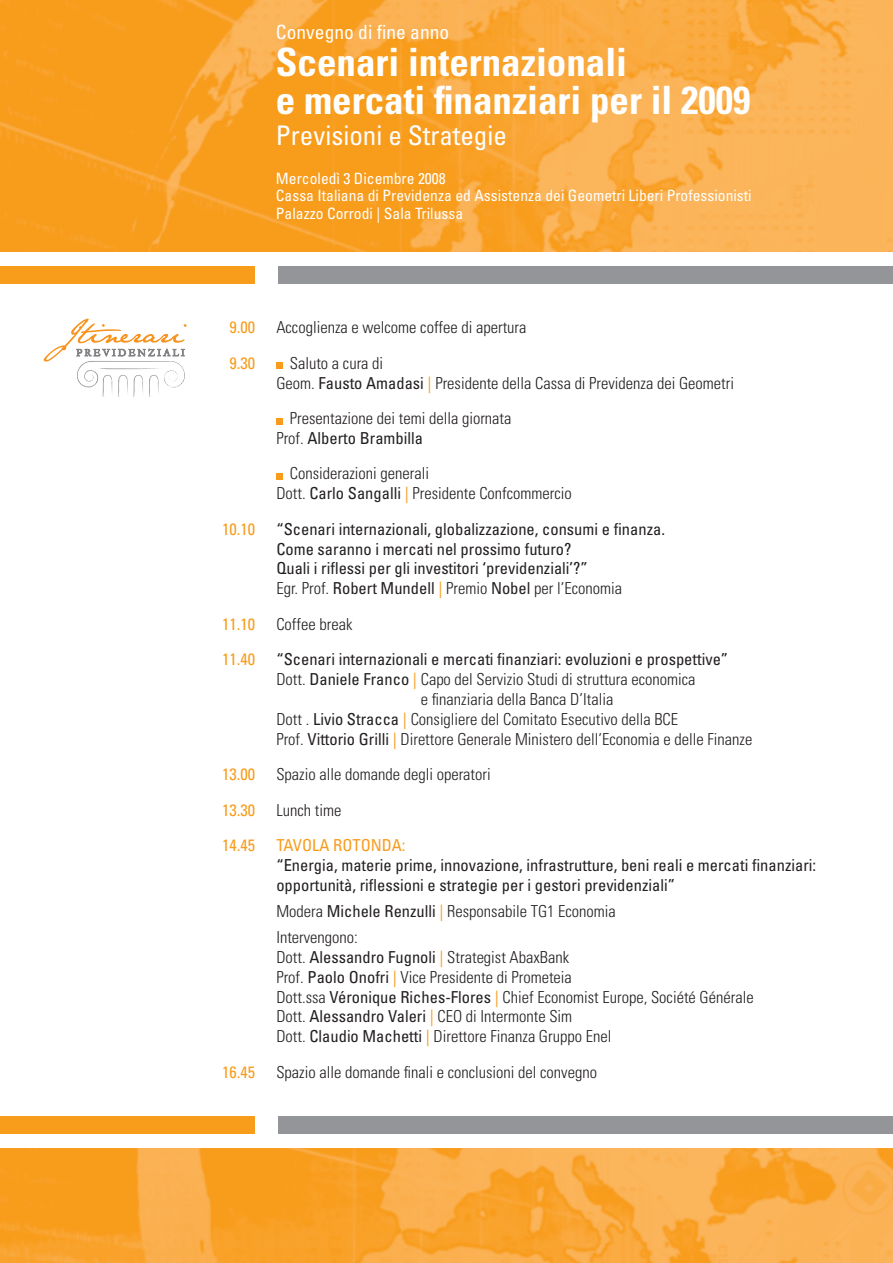
<style>
.page{position:relative;width:893px;height:1263px;background:#fff}
.page>*{position:absolute;margin:0;border:0;box-sizing:border-box;transform-origin:0 0}
.t1{font:700 condensed 39px/37.5px "Univers LT Std";color:#fff}
.t2{font:condensed 27px "Univers LT Std";color:#fff}
.t3{font:condensed 19.5px "Univers LT Std";color:#fff}
.t4{font:300 condensed 16.5px/19.8px "Univers LT Std";color:#231f20}
.t5{font:condensed 16.5px/19.8px "Univers LT Std";color:#231f20}
.t6{font:condensed 16.5px "Univers LT Std";color:#f89c1c}
.t7{font:condensed 15.6px/17.5px "Univers LT Std";color:#fff}
.s1{font-weight:400}
.s2{font-weight:400;color:#f89c1c}
.s3{font-weight:300}
.s4{color:#f89c1c}
</style>
<div class="page">
<div style="left:0;top:266px;width:255px;height:17px;background:#f89c1c"></div>
<div style="left:278px;top:266px;width:615px;height:17px;background:#939598"></div>
<div style="left:0;top:1117px;width:255px;height:17px;background:#f89c1c"></div>
<div style="left:278px;top:1117px;width:615px;height:17px;background:#939598"></div>
<img style="left:0;top:0;width:893px;height:252px">
<img style="left:0;top:1148px;width:893px;height:115px">
<svg style="left:276px;top:473px;width:6px;height:6px"></svg>
<svg style="left:276px;top:418px;width:6px;height:6px"></svg>
<svg style="left:276px;top:363px;width:6px;height:6px"></svg>
<svg style="left:44px;top:319px;width:143px;height:78px"></svg>
<p class="t3" style="left:276px;top:25px;width:175px">Convegno di fine anno</p>
<h1 class="t1" style="left:276px;top:47px;width:476px">Scenari internazionali<br>e mercati finanziari per il 2009</h1>
<h2 class="t2" style="left:276px;top:126px;width:232px">Previsioni e Strategie</h2>
<p class="t7" style="left:276px;top:171px;width:477px">Mercoledì 3 Dicembre 2008<br>Cassa Italiana di Previdenza ed Assistenza dei Geometri Liberi Professionisti<br>Palazzo Corrodi | Sala Trilussa</p>
<p class="t6" style="left:229px;top:321px;width:27px">9.00</p>
<p class="t4" style="left:276px;top:319px;width:252px">Accoglienza e welcome coffee di apertura</p>
<p class="t6" style="left:229px;top:357px;width:27px">9.30</p>
<p class="t4" style="left:276px;top:354px;width:459px;text-indent:13px">Saluto a cura di<br>Geom. <span class="s1">Fausto Amadasi</span> <span class="s2">|</span> Presidente della Cassa di Previdenza dei Geometri</p>
<p class="t4" style="left:276px;top:410px;width:237px;text-indent:13px">Presentazione dei temi della giornata<br>Prof. <span class="s1">Alberto Brambilla</span></p>
<p class="t4" style="left:276px;top:465px;width:297px;text-indent:13px">Considerazioni generali<br>Dott. <span class="s1">Carlo Sangalli</span> <span class="s2">|</span> Presidente Confcommercio</p>
<p class="t6" style="left:222px;top:523px;width:34px">10.10</p>
<p class="t5" style="left:276px;top:520px;width:390px">“Scenari internazionali, globalizzazione, consumi e finanza.<br>Come saranno i mercati nel prossimo futuro?<br>Quali i riflessi per gli investitori ‘previdenziali’?”<br><span class="s3">Egr. Prof.</span> Robert Mundell <span class="s4">|</span> <span class="s3">Premio</span> Nobel <span class="s3">per l’Economia</span></p>
<p class="t6" style="left:222px;top:618px;width:34px">11.10</p>
<p class="t4" style="left:276px;top:615px;width:78px">Coffee break</p>
<p class="t6" style="left:222px;top:653px;width:34px">11.40</p>
<p class="t5" style="left:276px;top:651px;width:453px">“Scenari internazionali e mercati finanziari: evoluzioni e prospettive”</p>
<p class="t4" style="left:276px;top:671px;width:421px">Dott. <span class="s1">Daniele Franco</span> <span class="s2">|</span> Capo del Servizio Studi di struttura economica</p>
<p class="t4" style="left:421px;top:691px;width:194px">e finanziaria della Banca D’Italia</p>
<p class="t4" style="left:276px;top:710px;width:403px">Dott . <span class="s1">Livio Stracca</span> <span class="s2">|</span> Consigliere del Comitato Esecutivo della BCE</p>
<p class="t4" style="left:276px;top:730px;width:477px">Prof. <span class="s1">Vittorio Grilli</span> <span class="s2">|</span> Direttore Generale Ministero dell’Economia e delle Finanze</p>
<p class="t6" style="left:222px;top:768px;width:34px">13.00</p>
<p class="t4" style="left:276px;top:766px;width:216px">Spazio alle domande degli operatori</p>
<p class="t6" style="left:222px;top:804px;width:34px">13.30</p>
<p class="t4" style="left:276px;top:801px;width:67px">Lunch time</p>
<p class="t6" style="left:222px;top:839px;width:34px">14.45</p>
<p class="t6" style="left:276px;top:839px;width:131px">TAVOLA ROTONDA:</p>
<p class="t5" style="left:276px;top:856px;width:541px">“Energia, materie prime, innovazione, infrastrutture, beni reali e mercati finanziari: opportunità, riflessioni e strategie per i gestori previdenziali”</p>
<p class="t4" style="left:276px;top:899px;width:341px;line-height:26.2px">Modera <span class="s1">Michele Renzulli</span> <span class="s2">|</span> Responsabile TG1 Economia<br>Intervengono:</p>
<p class="t4" style="left:276px;top:948px;width:479px">Dott. <span class="s1">Alessandro Fugnoli</span> <span class="s2">|</span> Strategist AbaxBank<br>Prof. <span class="s1">Paolo Onofri</span> <span class="s2">|</span> Vice Presidente di Prometeia<br>Dott.ssa <span class="s1">Véronique Riches-Flores</span> <span class="s2">|</span> Chief Economist Europe, Société Générale Dott. <span class="s1">Alessandro Valeri</span> <span class="s2">|</span> CEO di Intermonte Sim<br>Dott. <span class="s1">Claudio Machetti</span> <span class="s2">|</span> Direttore Finanza Gruppo Enel</p>
<p class="t6" style="left:222px;top:1066px;width:34px">16.45</p>
<p class="t4" style="left:276px;top:1063px;width:322px">Spazio alle domande finali e conclusioni del convegno</p>
</div>
